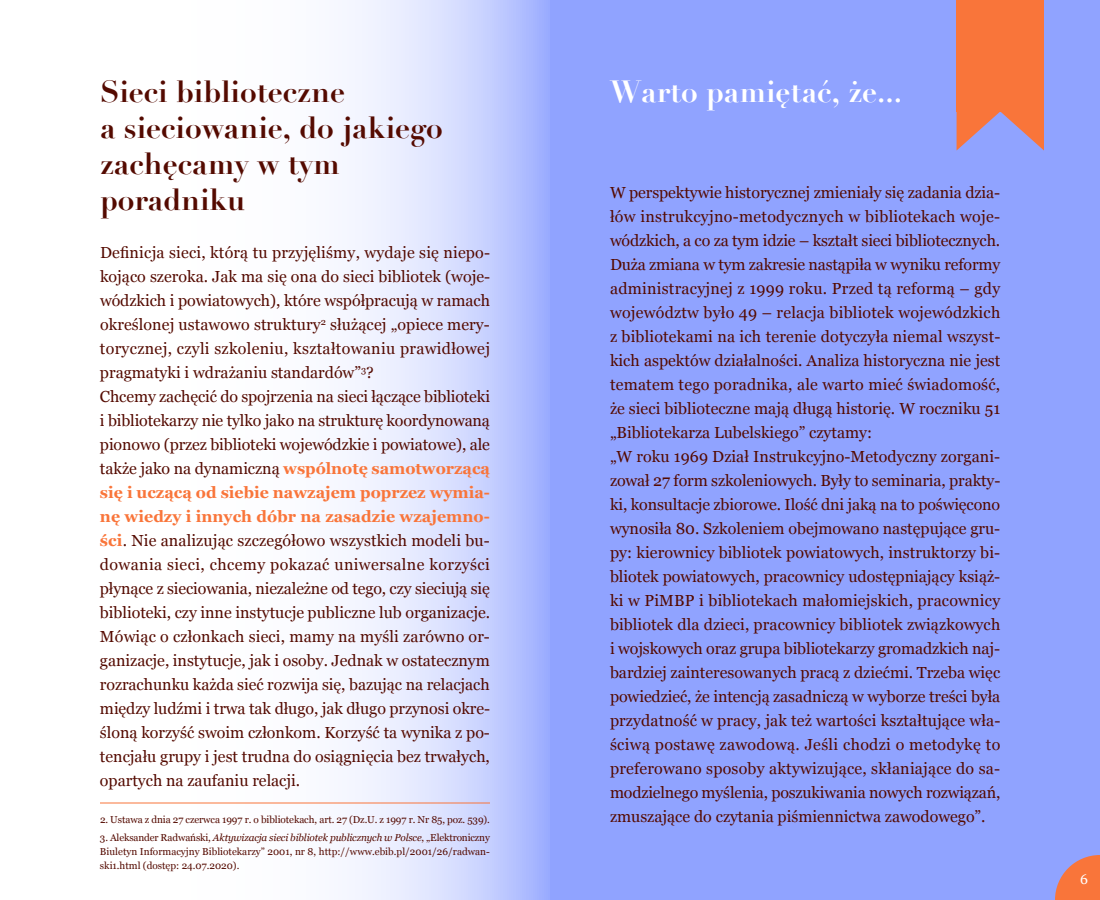
<style>
.page{position:relative;width:1100px;height:900px;background:#fff}
.page>*{position:absolute;margin:0;border:0;box-sizing:border-box;transform-origin:0 0}
.t1{font:700 30px/36px "Didot";color:#540a00}
.t2{font:700 30px "Didot";color:#fff}
.t3{font:16px/24px "Georgia";color:#540a00}
.t4{font:14px "Georgia";color:#fff}
.t5{font:10px/14px "Georgia";letter-spacing:-.005em;color:#540a00;text-align:justify}
.s1{font-weight:700;color:#f9753a}
.s2{font-style:italic}
</style>
<div class="page">
<svg style="left:349px;top:0;width:201px;height:900px"></svg>
<div style="left:550px;top:0;width:550px;height:900px;background:#90a3ff"></div>
<svg style="left:957px;top:111px;width:87px;height:40px"></svg>
<div style="left:957px;top:0;width:87px;height:111px;background:#f9753a"></div>
<svg style="left:1055px;top:855px;width:45px;height:45px"></svg>
<hr style="left:100px;top:802px;width:390px;height:2px;background:#f9753a">
<h1 class="t1" style="left:100px;top:74px;width:344px">Sieci biblioteczne<br>a sieciowanie, do jakiego zachęcamy w tym poradniku</h1>
<p class="t3" style="left:100px;top:240px;width:392px">Definicja sieci, którą tu przyjęliśmy, wydaje się niepo&shy;kojąco szeroka. Jak ma się ona do sieci bibliotek (woje&shy;wódzkich i powiatowych), które współpracują w ramach określonej ustawowo struktury<sup>2</sup> służącej „opiece mery&shy;torycznej, czyli szkoleniu, kształtowaniu prawidłowej pragmatyki i wdrażaniu standardów”<sup>3</sup>?<br>Chcemy zachęcić do spojrzenia na sieci łączące biblioteki i bibliotekarzy nie tylko jako na strukturę koordynowaną pionowo (przez biblioteki wojewódzkie i powiatowe), ale także jako na dynamiczną <span class="s1">wspólnotę samotworzącą się i uczącą od siebie nawzajem poprzez wymia&shy;nę wiedzy i innych dóbr na zasadzie wzajemno&shy;ści</span>. Nie analizując szczegółowo wszystkich modeli bu&shy;dowania sieci, chcemy pokazać uniwersalne korzyści płynące z sieciowania, niezależne od tego, czy sieciują się biblioteki, czy inne instytucje publiczne lub organizacje.<br>Mówiąc o członkach sieci, mamy na myśli zarówno or&shy;ganizacje, instytucje, jak i osoby. Jednak w ostatecznym rozrachunku każda sieć rozwija się, bazując na relacjach między ludźmi i trwa tak długo, jak długo przynosi okre&shy;śloną korzyść swoim członkom. Korzyść ta wynika z po&shy;tencjału grupy i jest trudna do osiągnięcia bez trwałych, opartych na zaufaniu relacji.</p>
<p class="t5" style="left:100px;top:812px;width:392px">2. Ustawa z dnia 27 czerwca 1997 r. o bibliotekach, art. 27 (Dz.U. z 1997 r. Nr 85, poz. 539).</p>
<p class="t5" style="left:100px;top:830px;width:392px">3. Aleksander Radwański, <span class="s2">Aktywizacja sieci bibliotek publicznych w Polsce</span>, „Elektroniczny Biuletyn Informacyjny Bibliotekarzy” 2001, nr 8, http://www.ebib.pl/2001/26/radwan&shy;ski1.html (dostęp: 24.07.2020).</p>
<h1 class="t2" style="left:610px;top:73px;width:294px">Warto pamiętać, że...</h1>
<p class="t3" style="left:610px;top:180px;width:392px">W perspektywie historycznej zmieniały się zadania dzia&shy;łów instrukcyjno-metodycznych w bibliotekach woje&shy;wódzkich, a co za tym idzie – kształt sieci bibliotecznych.<br>Duża zmiana w tym zakresie nastąpiła w wyniku reformy administracyjnej z 1999 roku. Przed tą reformą – gdy województw było 49 – relacja bibliotek wojewódzkich z bibliotekami na ich terenie dotyczyła niemal wszyst&shy;kich aspektów działalności. Analiza historyczna nie jest tematem tego poradnika, ale warto mieć świadomość, że sieci biblioteczne mają długą historię. W roczniku 51 „Bibliotekarza Lubelskiego” czytamy:<br>„W roku 1969 Dział Instrukcyjno-Metodyczny zorgani&shy;zował 27 form szkoleniowych. Były to seminaria, prakty&shy;ki, konsultacje zbiorowe. Ilość dni jaką na to poświęcono wynosiła 80. Szkoleniem obejmowano następujące gru&shy;py: kierownicy bibliotek powiatowych, instruktorzy bi&shy;bliotek powiatowych, pracownicy udostępniający książ&shy;ki w PiMBP i bibliotekach małomiejskich, pracownicy bibliotek dla dzieci, pracownicy bibliotek związkowych i wojskowych oraz grupa bibliotekarzy gromadzkich naj&shy;bardziej zainteresowanych pracą z dziećmi. Trzeba więc powiedzieć, że intencją zasadniczą w wyborze treści była przydatność w pracy, jak też wartości kształtujące wła&shy;ściwą postawę zawodową. Jeśli chodzi o metodykę to preferowano sposoby aktywizujące, skłaniające do sa&shy;modzielnego myślenia, poszukiwania nowych rozwiązań, zmuszające do czytania piśmiennictwa zawodowego”.</p>
<p class="t4" style="left:1080px;top:869px;width:9px">6</p>
</div>
